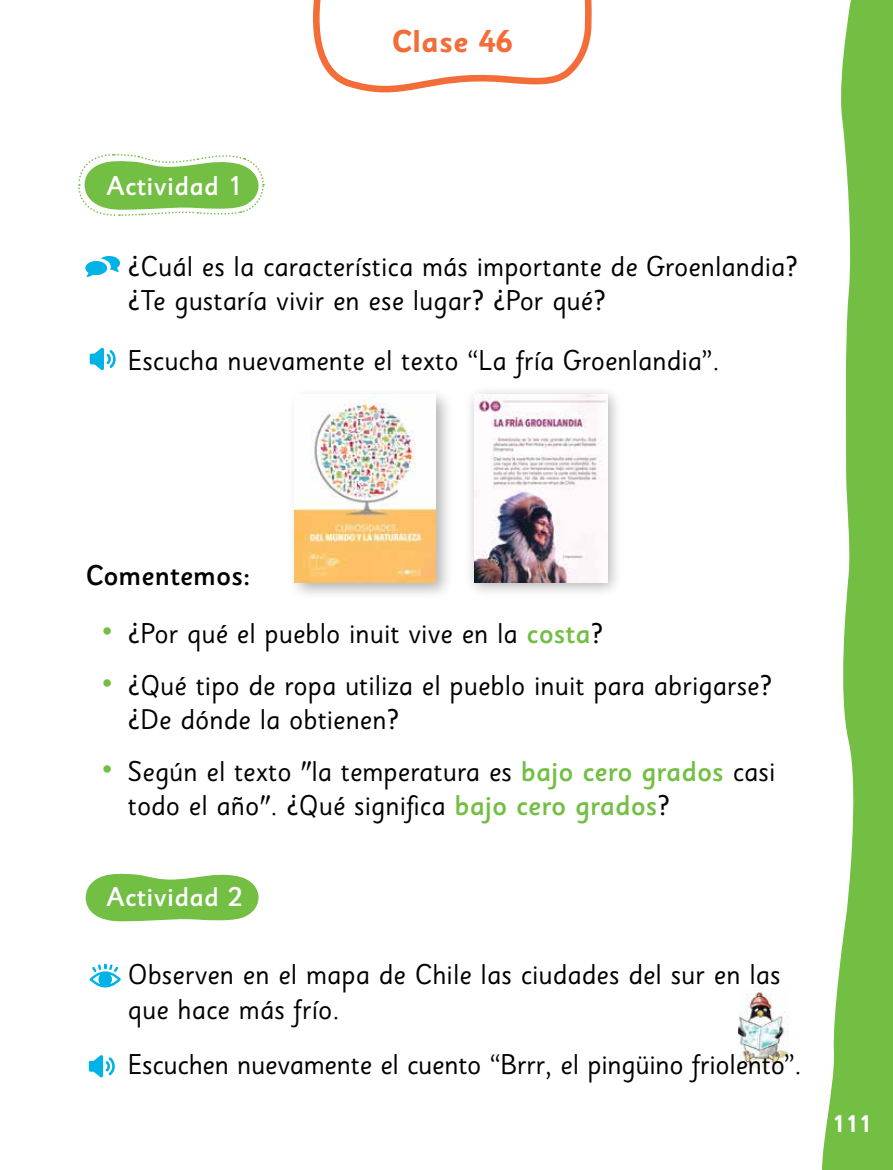
<style>
.page{position:relative;width:893px;height:1170px;background:#fff}
.page>*{position:absolute;margin:0;border:0;box-sizing:border-box;transform-origin:0 0}
.t1{font:700 31.5px "Sassoon Sans Std";color:#f36d38}
.t2{font:28.5px/34.2px "Sassoon Sans Std";color:#000}
.t3{font:500 28.5px "Sassoon Sans Std";color:#000}
.t4{font:500 27px "Sassoon Sans Std";letter-spacing:.01em;color:#fff}
.t5{font:700 24px "Sassoon Sans Std";color:#fff}
.s1{font-weight:700;font-size:36px;color:#72bf44}
.s2{font-weight:500;color:#72bf44}
</style>
<div class="page">
<svg style="left:822px;top:0;width:71px;height:1169px;fill:#72bf44"></svg>
<img style="left:738px;top:986px;width:51px;height:83px">
<svg style="left:313px;top:0;width:279px;height:93px"></svg>
<svg style="left:90px;top:347px;width:26px;height:23px"></svg>
<svg style="left:89px;top:1055px;width:26px;height:22px"></svg>
<svg style="left:85px;top:256px;width:35px;height:21px"></svg>
<div style="left:287px;top:387px;width:167px;height:214px;background:#000;opacity:.3"></div>
<img style="left:295px;top:395px;width:141px;height:187px">
<svg style="left:90px;top:963px;width:31px;height:24px"></svg>
<div style="left:100px;top:974px;width:10px;height:10px;background:#00b2e5;border-radius:50%"></div>
<div style="left:464px;top:385px;width:159px;height:212px;background:#000;opacity:.3"></div>
<img style="left:474px;top:395px;width:133px;height:187px">
<svg style="left:85px;top:873px;width:174px;height:48px;background:#87c860"></svg>
<svg style="left:78px;top:154px;width:187px;height:62px"></svg>
<p class="t4" style="left:107px;top:169px;width:138px">Actividad 1</p>
<p class="t1" style="left:392px;top:22px;width:123px">Clase 46</p>
<p class="t2" style="left:128px;top:249px;width:672px">¿Cuál es la característica más importante de Groenlandia? ¿Te gustaría vivir en ese lugar? ¿Por qué?</p>
<p class="t2" style="left:128px;top:344px;width:593px">Escucha nuevamente el texto “La fría Groenlandia”.</p>
<p class="t3" style="left:85px;top:557px;width:167px">Comentemos:</p>
<p class="t2" style="left:102px;top:616px;width:503px"><span class="s1">•</span> ¿Por qué el pueblo inuit vive en la <span class="s2">costa</span>?</p>
<p class="t2" style="left:128px;top:668px;width:646px;text-indent:-26px"><span class="s1">•</span> ¿Qué tipo de ropa utiliza el pueblo inuit para abrigarse? ¿De dónde la obtienen?</p>
<p class="t2" style="left:128px;top:754px;width:649px;text-indent:-26px"><span class="s1">•</span> Según el texto "la temperatura es <span class="s2">bajo cero grados</span> casi todo el año". ¿Qué significa <span class="s2">bajo cero grados</span>?</p>
<p class="t4" style="left:107px;top:880px;width:138px">Actividad 2</p>
<p class="t2" style="left:128px;top:958px;width:654px">Observen en el mapa de Chile las ciudades del sur en las que hace más frío.</p>
<p class="t2" style="left:128px;top:1047px;width:675px">Escuchen nuevamente el cuento “Brrr, el pingüino friolento”.</p>
<p class="t5" style="left:832px;top:1109px;width:41px">111</p>
</div>
